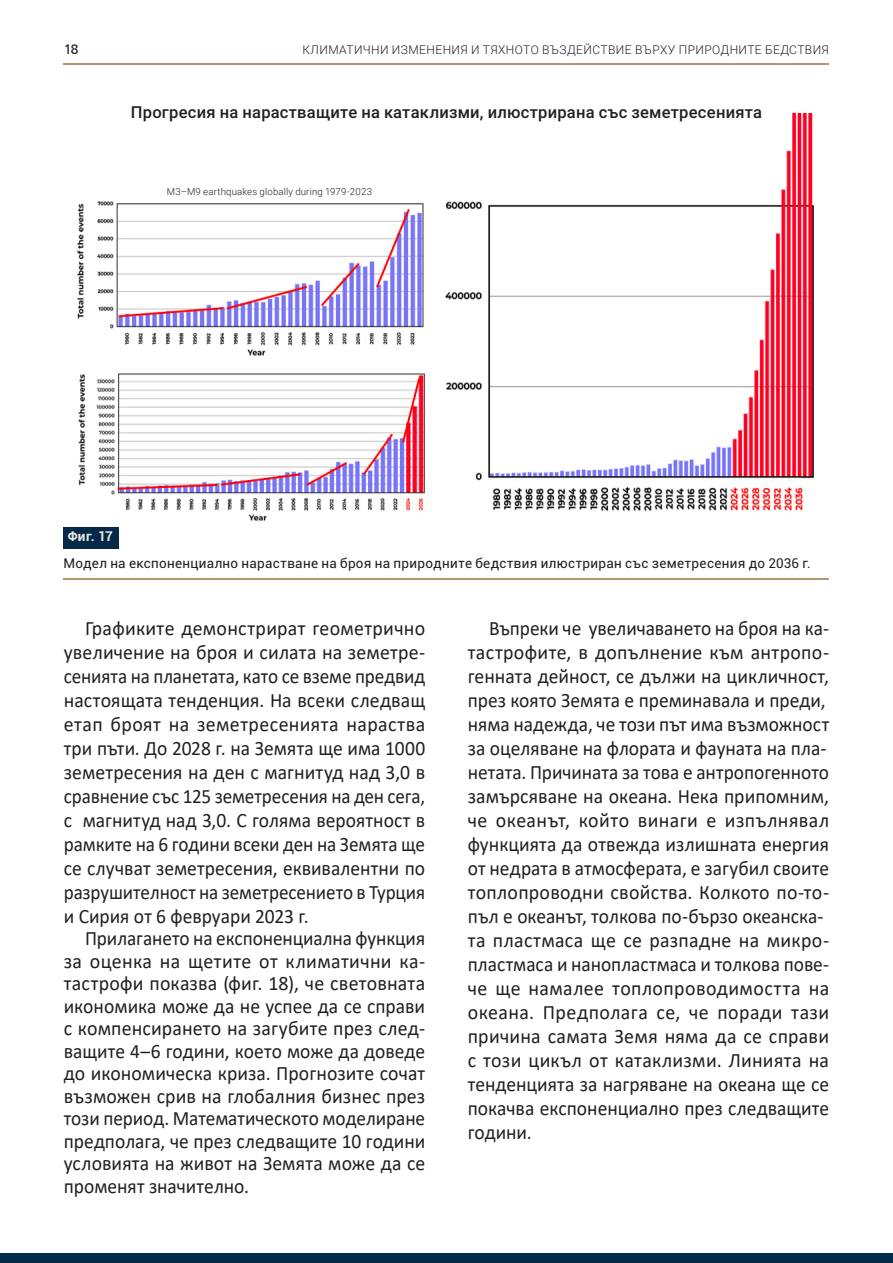
<style>
.page{position:relative;width:893px;height:1263px;background:#fff}
.page>*{position:absolute;margin:0;border:0;box-sizing:border-box;transform-origin:0 0}
.ОСНОВЕН-2{font:20.4px/22.5px "Calibri";color:#231f20;text-align:justify;scale:.95 1}
.ОСНОВЕН-2-2{font:20.4px/24px "Calibri";color:#231f20;text-align:justify}
.ОСНОВЕН-2-3{font:20.4px/24px "Calibri";color:#231f20;text-align:justify;scale:.94 1}
.ОСНОВЕН-2-4{font:20.4px/24px "Calibri";color:#231f20;scale:.96 1}
.Верх_графика{font:500 16.5px "Roboto";letter-spacing:.015em;color:#231f20}
.t1{font:15px "HS Grotesk Bg";color:#231f20}
.Подпись_рисунка{font:13.5px "Roboto";letter-spacing:.02em;color:#231f20}
.Сноска{font:700 13.5px "Roboto";color:#ebe9dd}
.t2{font:300 12px "Roboto";letter-spacing:.035em;color:#231f20}
.Подпись_рисунка-2{font:300 9.6px "Roboto";letter-spacing:.02em;color:#231f20}
</style>
<div class="page">
<hr style="left:64px;top:63px;width:765px;height:2px;background:#b39876">
<div style="left:0;top:1253px;width:893px;height:10px;background:#052a48"></div>
<img style="left:77px;top:114px;width:738px;height:407px">
<div style="left:157px;top:140px;width:241px;height:50px;background:#fff"></div>
<hr style="left:64px;top:578px;width:765px;height:2px;background:#b39775">
<div style="left:64px;top:527px;width:55px;height:21px;background:#052a48"></div>
<p class="t1" style="left:64px;top:42px;width:16px">18</p>
<p class="t2" style="left:302px;top:41px;width:528px">КЛИМАТИЧНИ ИЗМЕНЕНИЯ И ТЯХНОТО ВЪЗДЕЙСТВИЕ ВЪРХУ ПРИРОДНИТЕ БЕДСТВИЯ</p>
<p class="Верх_графика" style="left:131px;top:100px;width:633px">Прогресия на нарастващите на катаклизми, илюстрирана със земетресенията</p>
<p class="Подпись_рисунка-2" style="left:167px;top:185px;width:207px">M3–M9 earthquakes globally during 1979-2023</p>
<p class="Сноска" style="left:68px;top:527px;width:47px">Фиг. 17</p>
<p class="Подпись_рисунка" style="left:64px;top:554px;width:749px">Модел на експоненциално нарастване на броя на природните бедствия илюстриран със земетресения до 2036 г.</p>
<p class="ОСНОВЕН-2-2" style="left:64px;top:615px;width:363px;text-align:right">Графиките демонстрират геометрично увеличение на броя и силата на земетре-</p>
<p class="ОСНОВЕН-2-3" style="left:64px;top:663px;width:386px">сенията на планетата, като се вземе предвид настоящата тенденция. На всеки следващ етап броят на земетресенията нараства три пъти. До 2028 г. на Земята ще има 1000 земетресения на ден с магнитуд над 3,0 в сравнение със 125 земетресения на ден сега, с магнитуд над 3,0. С голяма вероятност в рамките на 6 години всеки ден на Земята ще се случват земетресения, еквивалентни по разрушителност на земетресението в Турция и Сирия от 6 февруари 2023 г.</p>
<p class="ОСНОВЕН-2-3" style="left:64px;top:927px;width:386px;line-height:22.5px;text-align:right">Прилагането на експоненциална функция за оценка на щетите от климатични ка-</p>
<p class="ОСНОВЕН-2-2" style="left:64px;top:972px;width:363px;line-height:22.5px">тастрофи показва (фиг. 18), че световната икономика може да не успее да се справи с компенсирането на загубите през след-</p>
<p class="ОСНОВЕН-2" style="left:64px;top:1039px;width:382px">ващите 4–6 години, което може да доведе до икономическа криза. Прогнозите сочат възможен срив на глобалния бизнес през този период. Математическото моделиране предполага, че през следващите 10 години условията на живот на Земята може да се променят значително.</p>
<p class="ОСНОВЕН-2" style="left:489px;top:616px;width:360px">Въпреки че увеличаването на броя на ка-</p>
<p class="ОСНОВЕН-2-2" style="left:468px;top:639px;width:363px">тастрофите, в допълнение към антропо-</p>
<p class="ОСНОВЕН-2-4" style="left:468px;top:663px;width:378px">генната дейност, се дължи на цикличност, през която Земята е преминавала и преди,</p>
<p class="ОСНОВЕН-2" style="left:468px;top:712px;width:382px">няма надежда, че този път има възможност</p>
<p class="ОСНОВЕН-2" style="left:468px;top:736px;width:379px">за оцеляване на флората и фауната на пла-</p>
<p class="ОСНОВЕН-2" style="left:468px;top:759px;width:382px;line-height:24px">нетата. Причината за това е антропогенното замърсяване на океана. Нека припомним, че океанът, който винаги е изпълнявал функцията да отвежда излишната енергия от недрата в атмосферата, е загубил своите</p>
<p class="ОСНОВЕН-2-2" style="left:468px;top:879px;width:363px">топлопроводни свойства. Колкото по-то-</p>
<p class="ОСНОВЕН-2" style="left:468px;top:904px;width:376px">пъл е океанът, толкова по-бързо океанска-</p>
<p class="ОСНОВЕН-2-2" style="left:468px;top:927px;width:363px">та пластмаса ще се разпадне на микро-</p>
<p class="ОСНОВЕН-2" style="left:468px;top:952px;width:382px">пластмаса и нанопластмаса и толкова пове-</p>
<p class="ОСНОВЕН-2-2" style="left:468px;top:975px;width:363px">че ще намалее топлопроводимостта на океана. Предполага се, че поради тази причина самата Земя няма да се справи с този цикъл от катаклизми. Линията на тенденцията за нагряване на океана ще се покачва експоненциално през следващите години.</p>
</div>
